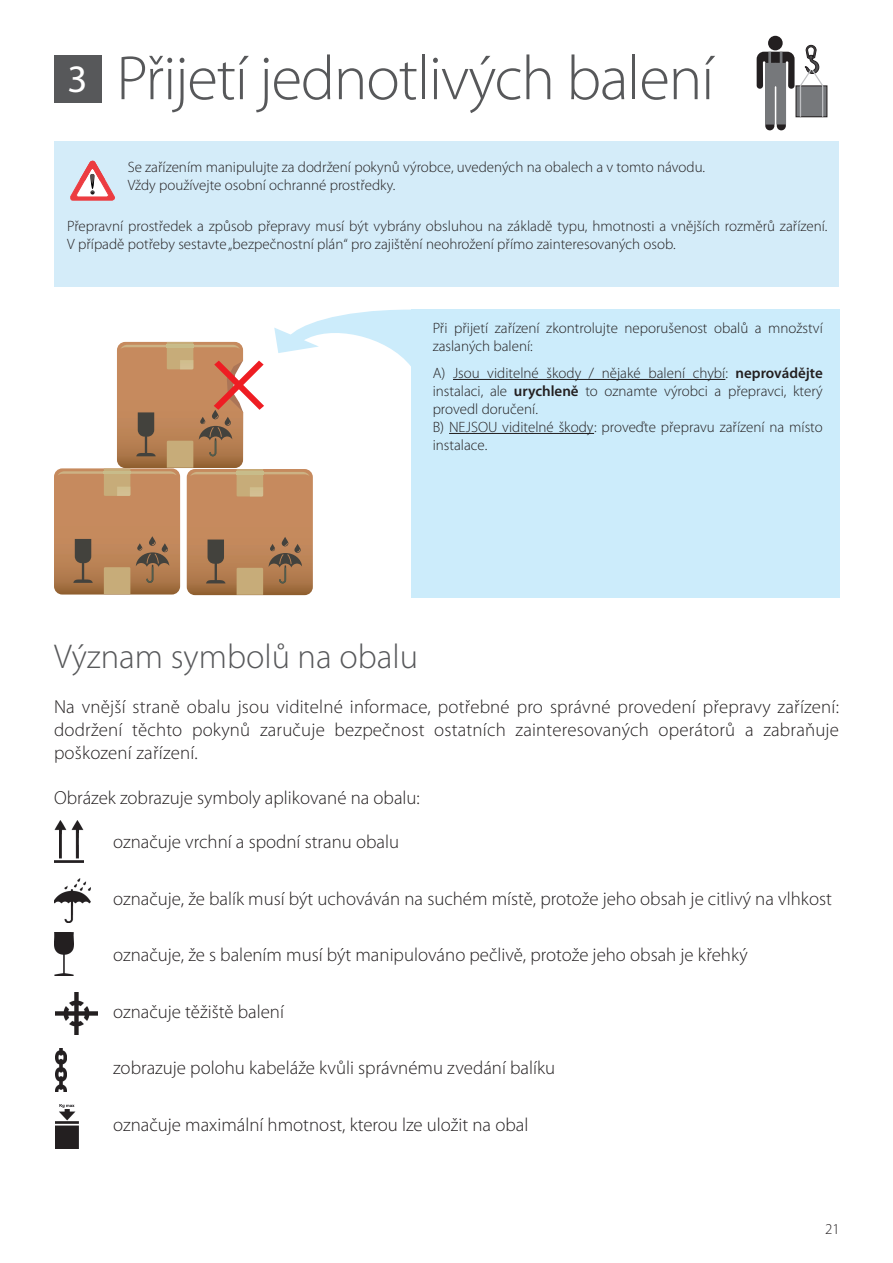
<style>
.page{position:relative;width:893px;height:1263px;background:#fff}
.page>*{position:absolute;margin:0;border:0;box-sizing:border-box;transform-origin:0 0}
.t1{font:300 63px "Myriad Pro";letter-spacing:-.02em;color:#57585a}
.t2{font:300 34.5px "Myriad Pro";color:#57585a}
.t3{font:300 18.9px/22.6px "Myriad Pro";color:#231f20;text-align:justify}
.t4{font:300 15px/18px "Myriad Pro";color:#231f20}
.s1{font-weight:400;font-size:39px;color:#fff}
.s2{font-weight:600}
</style>
<div class="page">
<div style="left:54px;top:141px;width:785px;height:146px;background:#d4ecf9"></div>
<div style="left:768px;top:36px;width:15px;height:14px;background:#231f20;border-radius:50%"></div>
<div style="left:796px;top:86px;width:31px;height:31px;background:#818386"></div>
<div style="left:796px;top:85px;width:31px;height:32px;border:1px solid #231f20"></div>
<svg style="left:757px;top:40px;width:66px;height:90px"></svg>
<svg style="left:70px;top:161px;width:45px;height:40px"></svg>
<div style="left:54px;top:55px;width:47px;height:48px;background:#57585a"></div>
<div style="left:411px;top:310px;width:429px;height:288px;background:#ccecfb"></div>
<svg style="left:54px;top:310px;width:357px;height:285px"></svg>
<hr style="left:453px;top:379px;width:272px;height:1px;background:#231f20">
<hr style="left:449px;top:433px;width:145px;height:1px;background:#231f20">
<img style="left:55px;top:820px;width:29px;height:42px">
<img style="left:54px;top:879px;width:36px;height:44px">
<img style="left:55px;top:933px;width:19px;height:42px">
<img style="left:55px;top:993px;width:42px;height:42px">
<img style="left:55px;top:1049px;width:12px;height:43px">
<img style="left:56px;top:1105px;width:22px;height:43px">
<h1 class="t1" style="left:68px;top:40px;width:648px"><span class="s1">3</span> Přijetí jednotlivých balení</h1>
<p class="t4" style="left:128px;top:158px;width:579px">Se zařízením manipulujte za dodržení pokynů výrobce, uvedených na obalech a v tomto návodu.<br>Vždy používejte osobní ochranné prostředky.</p>
<p class="t4" style="left:67px;top:217px;width:762px">Přepravní prostředek a způsob přepravy musí být vybrány obsluhou na základě typu, hmotnosti a vnějších rozměrů zařízení.<br>V případě potřeby sestavte „bezpečnostní plán“ pro zajištění neohrožení přímo zainteresovaných osob.</p>
<p class="t4" style="left:433px;top:319px;width:392px">Při přijetí zařízení zkontrolujte neporušenost obalů a množství zaslaných balení:</p>
<p class="t4" style="left:433px;top:364px;width:392px">A) Jsou viditelné škody / nějaké balení chybí: <span class="s2">neprovádějte </span>instalaci, ale <span class="s2">urychleně</span> to oznamte výrobci a přepravci, který provedl doručení.<br>B) NEJSOU viditelné škody: proveďte přepravu zařízení na místo instalace.</p>
<h2 class="t2" style="left:54px;top:636px;width:366px">Význam symbolů na obalu</h2>
<p class="t3" style="left:54px;top:695px;width:786px">Na vnější straně obalu jsou viditelné informace, potřebné pro správné provedení přepravy zařízení: dodržení těchto pokynů zaručuje bezpečnost ostatních zainteresovaných operátorů a zabraňuje poškození zařízení.</p>
<p class="t3" style="left:54px;top:786px;width:367px">Obrázek zobrazuje symboly aplikované na obalu:</p>
<p class="t3" style="left:113px;top:831px;width:287px">označuje vrchní a spodní stranu obalu</p>
<p class="t3" style="left:113px;top:887px;width:720px">označuje, že balík musí být uchováván na suchém místě, protože jeho obsah je citlivý na vlhkost</p>
<p class="t3" style="left:113px;top:943px;width:636px">označuje, že s balením musí být manipulováno pečlivě, protože jeho obsah je křehký</p>
<p class="t3" style="left:113px;top:1000px;width:172px">označuje těžiště balení</p>
<p class="t3" style="left:113px;top:1056px;width:444px">zobrazuje polohu kabeláže kvůli správnému zvedání balíku</p>
<p class="t3" style="left:113px;top:1113px;width:417px">označuje maximální hmotnost, kterou lze uložit na obal</p>
<p class="t4" style="left:825px;top:1220px;width:16px">21</p>
</div>
